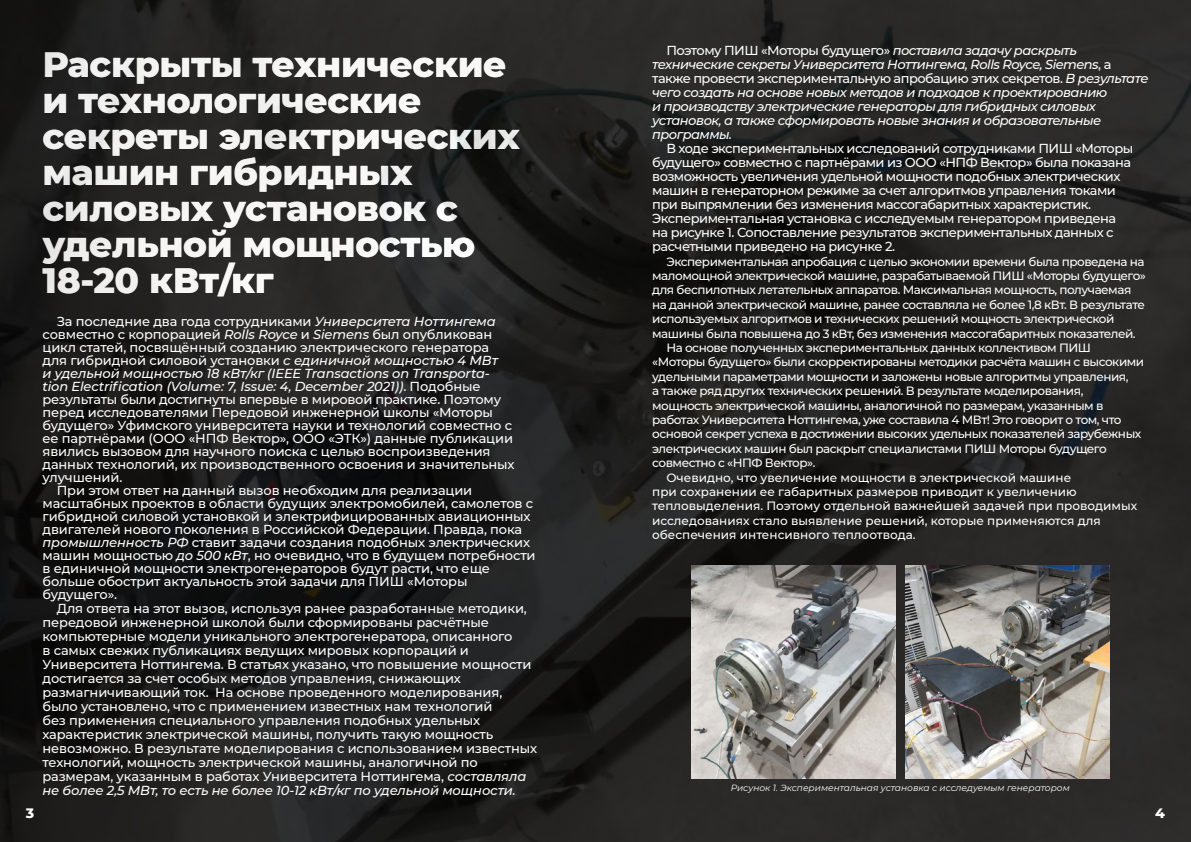
<style>
.page{position:relative;width:1191px;height:842px;background:#fff}
.page>*{position:absolute;margin:0;border:0;box-sizing:border-box;transform-origin:0 0}
.t1{font:800 36px/36px "Montserrat";letter-spacing:-.01em;color:#fff}
.t2{font:800 14px "Montserrat";color:#fff}
.t3{font:500 13px "Montserrat";letter-spacing:-.01em;color:#fff}
.t4{font:500 13px/14px "Montserrat";letter-spacing:-.04em;color:#fff}
.t5{font:italic 500 13px/14px "Montserrat";letter-spacing:-.04em;color:#fff}
.t6{font:italic 500 13px "Montserrat";letter-spacing:-.01em;color:#fff}
.t7{font:500 12px "Montserrat";letter-spacing:-.04em;color:#fff}
.t8{font:500 12px "Montserrat";color:#fff}
.t9{font:italic 9px "Montserrat";color:#fff}
.s1{font-style:italic}
.s2{font-style:normal}
</style>
<div class="page">
<img style="left:0;top:0;width:1191px;height:842px">
<img style="left:691px;top:566px;width:204px;height:213px">
<img style="left:905px;top:566px;width:204px;height:213px">
<h1 class="t1" style="left:43px;top:45px;width:479px">Раскрыты технические и технологические секреты электрических машин гибридных силовых установок с удельной мощностью<br>18-20 кВт/кг</h1>
<p class="t3" style="left:57px;top:312px;width:440px">За последние два года сотрудниками <span class="s1">Университета Ноттингема</span></p>
<p class="t3" style="left:43px;top:325px;width:451px">совместно с корпорацией <span class="s1">Rolls Royce</span> и <span class="s1">Siemens</span> был опубликован</p>
<p class="t3" style="left:43px;top:338px;width:448px">цикл статей, посвящённый созданию электрического генератора</p>
<p class="t3" style="left:43px;top:351px;width:457px">для гибридной силовой установки <span class="s1">с единичной мощностью 4 МВт</span></p>
<p class="t6" style="left:43px;top:364px;width:449px">и удельной мощностью 18 кВт/кг (IEEE Transactions on Transporta-</p>
<p class="t6" style="left:43px;top:377px;width:439px">tion Electrification (Volume: 7, Issue: 4, December 2021))<span class="s2">. Подобные</span></p>
<p class="t3" style="left:43px;top:390px;width:460px">результаты были достигнуты впервые в мировой практике. Поэтому</p>
<p class="t3" style="left:43px;top:403px;width:452px">перед исследователями Передовой инженерной школы «Моторы</p>
<p class="t3" style="left:43px;top:416px;width:471px">будущего» Уфимского университета науки и технологий совместно с</p>
<p class="t3" style="left:43px;top:429px;width:472px">ее партнёрами (ООО «НПФ Вектор», ООО «ЭТК») данные публикации</p>
<p class="t3" style="left:43px;top:442px;width:449px">явились вызовом для научного поиска с целью воспроизведения</p>
<p class="t3" style="left:43px;top:455px;width:473px">данных технологий, их производственного освоения и значительных</p>
<p class="t3" style="left:43px;top:468px;width:81px">улучшений.</p>
<p class="t3" style="left:57px;top:481px;width:417px">При этом ответ на данный вызов необходим для реализации</p>
<p class="t3" style="left:43px;top:494px;width:492px">масштабных проектов в области будущих электромобилей, самолетов с</p>
<p class="t3" style="left:43px;top:507px;width:489px">гибридной силовой установкой и электрифицированных авиационных</p>
<p class="t3" style="left:43px;top:520px;width:481px">двигателей нового поколения в Российской Федерации. Правда, пока</p>
<p class="t3" style="left:43px;top:533px;width:489px"><span class="s1">промышленность РФ</span> ставит задачи создания подобных электрических</p>
<p class="t3" style="left:43px;top:546px;width:494px">машин мощностью <span class="s1">до 500 кВт</span>, но очевидно, что в будущем потребности</p>
<p class="t3" style="left:43px;top:559px;width:449px">в единичной мощности электрогенераторов будут расти, что еще</p>
<p class="t3" style="left:43px;top:572px;width:426px">больше обострит актуальность этой задачи для ПИШ «Моторы</p>
<p class="t3" style="left:43px;top:585px;width:76px">будущего».</p>
<p class="t3" style="left:57px;top:599px;width:472px">Для ответа на этот вызов, используя ранее разработанные методики,</p>
<p class="t3" style="left:43px;top:613px;width:448px">передовой инженерной школой были сформированы расчётные</p>
<p class="t3" style="left:43px;top:627px;width:471px">компьютерные модели уникального электрогенератора, описанного</p>
<p class="t3" style="left:43px;top:641px;width:428px">в самых свежих публикациях ведущих мировых корпораций и</p>
<p class="t3" style="left:43px;top:655px;width:490px">Университета Ноттингема. В статьях указано, что повышение мощности</p>
<p class="t3" style="left:43px;top:669px;width:420px">достигается за счет особых методов управления, снижающих</p>
<p class="t3" style="left:43px;top:683px;width:461px">размагничивающий ток. На основе проведенного моделирования,</p>
<p class="t3" style="left:43px;top:697px;width:451px">было установлено, что с применением известных нам технологий</p>
<p class="t3" style="left:43px;top:711px;width:439px">без применения специального управления подобных удельных</p>
<p class="t3" style="left:43px;top:725px;width:452px">характеристик электрической машины, получить такую мощность</p>
<p class="t3" style="left:43px;top:739px;width:496px">невозможно. В результате моделирования с использованием известных</p>
<p class="t3" style="left:43px;top:753px;width:437px">технологий, мощность электрической машины, аналогичной по</p>
<p class="t3" style="left:43px;top:767px;width:485px">размерам, указанным в работах Университета Ноттингема, <span class="s1">составляла</span></p>
<p class="t6" style="left:43px;top:781px;width:475px">не более 2,5 МВт, то есть не более 10-12 кВт/кг по удельной мощности.</p>
<p class="t5" style="left:652px;top:43px;width:498px;text-indent:14px"><span class="s2">Поэтому ПИШ «Моторы будущего»</span> поставила задачу раскрыть технические секреты Университета Ноттингема, Rolls Royce, Siemens<span class="s2">, а также провести экспериментальную апробацию этих секретов.</span> В результате чего создать на основе новых методов и подходов к проектированию<br>и производству электрические генераторы для гибридных силовых установок, а также сформировать новые знания и образовательные программы.</p>
<p class="t4" style="left:652px;top:141px;width:482px;text-indent:14px">В ходе экспериментальных исследований сотрудниками ПИШ «Моторы будущего» совместно с партнёрами из ООО «НПФ Вектор» была показана возможность увеличения удельной мощности подобных электрических машин в генераторном режиме за счет алгоритмов управления токами при выпрямлении без изменения массогабаритных характеристик.<br>Экспериментальная установка с исследуемым генератором приведена на рисунке 1. Сопоставление результатов экспериментальных данных с расчетными приведено на рисунке 2.</p>
<p class="t7" style="left:666px;top:253px;width:480px">Экспериментальная апробация с целью экономии времени была проведена на</p>
<p class="t7" style="left:652px;top:267px;width:495px">маломощной электрической машине, разрабатываемой ПИШ «Моторы будущего»</p>
<p class="t7" style="left:652px;top:282px;width:480px">для беспилотных летательных аппаратов. Максимальная мощность, получаемая</p>
<p class="t7" style="left:652px;top:296px;width:494px">на данной электрической машине, ранее составляла не более 1,8 кВт. В результате</p>
<p class="t7" style="left:652px;top:310px;width:464px">используемых алгоритмов и технических решений мощность электрической</p>
<p class="t7" style="left:652px;top:325px;width:485px">машины была повышена до 3 кВт, без изменения массогабаритных показателей.</p>
<p class="t7" style="left:666px;top:339px;width:426px">На основе полученных экспериментальных данных коллективом ПИШ</p>
<p class="t7" style="left:652px;top:354px;width:493px">«Моторы будущего» были скорректированы методики расчёта машин с высокими</p>
<p class="t7" style="left:652px;top:368px;width:478px">удельными параметрами мощности и заложены новые алгоритмы управления,</p>
<p class="t7" style="left:652px;top:382px;width:433px">а также ряд других технических решений. В результате моделирования,</p>
<p class="t7" style="left:652px;top:397px;width:453px">мощность электрической машины, аналогичной по размерам, указанным в</p>
<p class="t7" style="left:652px;top:411px;width:471px">работах Университета Ноттингема, уже составила 4 МВт! Это говорит о том, что</p>
<p class="t7" style="left:652px;top:426px;width:490px">основой секрет успеха в достижении высоких удельных показателей зарубежных</p>
<p class="t7" style="left:652px;top:440px;width:456px">электрических машин был раскрыт специалистами ПИШ Моторы будущего</p>
<p class="t7" style="left:652px;top:454px;width:165px">совместно с «НПФ Вектор».</p>
<p class="t8" style="left:666px;top:469px;width:406px">Очевидно, что увеличение мощности в электрической машине</p>
<p class="t8" style="left:652px;top:483px;width:426px">при сохранении ее габаритных размеров приводит к увеличению</p>
<p class="t8" style="left:652px;top:498px;width:486px">тепловыделения. Поэтому отдельной важнейшей задачей при проводимых</p>
<p class="t8" style="left:652px;top:512px;width:450px">исследованиях стало выявление решений, которые применяются для</p>
<p class="t8" style="left:652px;top:526px;width:265px">обеспечения интенсивного теплоотвода.</p>
<p class="t9" style="left:731px;top:782px;width:340px">Рисунок 1. Экспериментальная установка с исследуемым генератором</p>
<p class="t2" style="left:26px;top:802px;width:10px">3</p>
<p class="t2" style="left:1155px;top:802px;width:11px">4</p>
</div>
